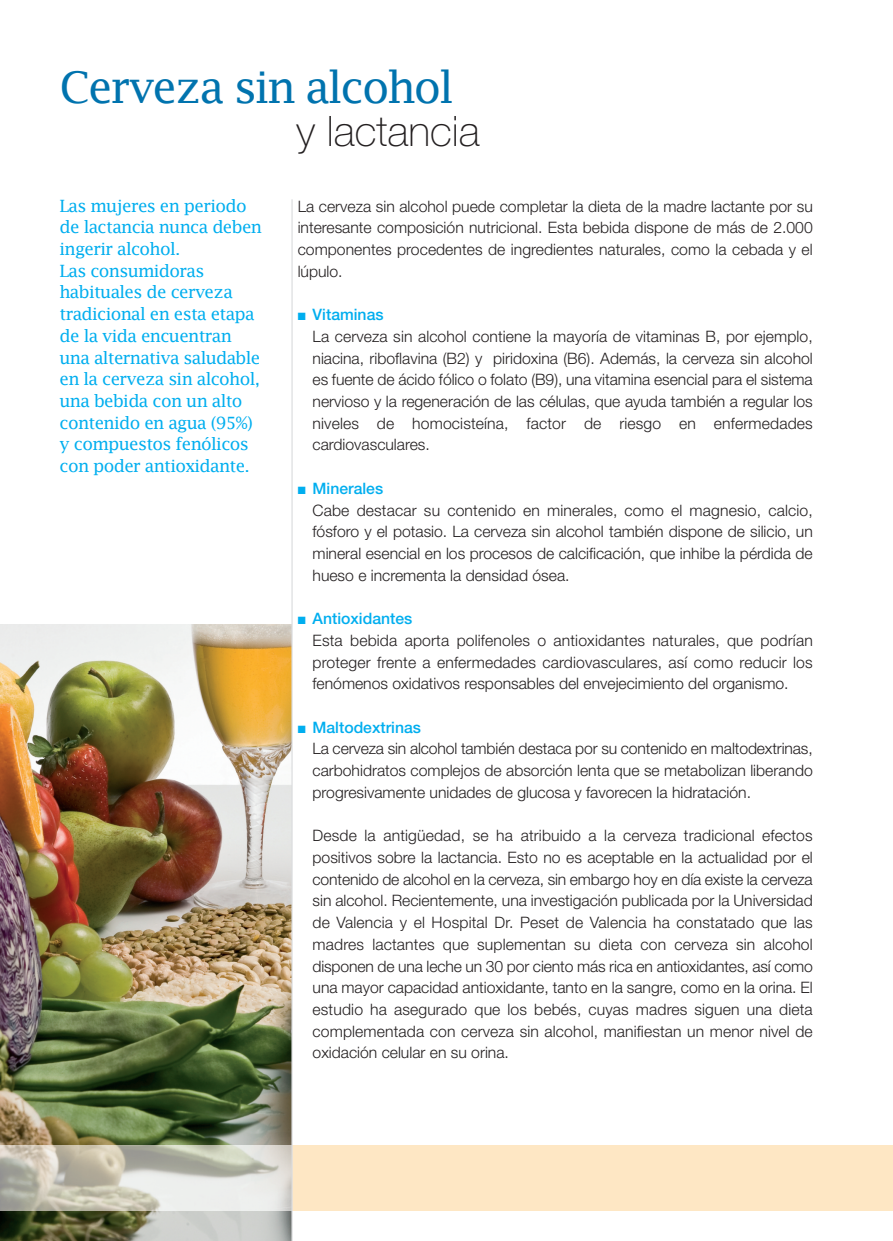
<style>
.page{position:relative;width:893px;height:1241px;background:#fff}
.page>*{position:absolute;margin:0;border:0;box-sizing:border-box;transform-origin:0 0}
.t1{font:43.75px "Lucida Fax";letter-spacing:-.05em;color:#0073ae}
.t2{font:100 42px "Helvetica Neue";color:#231f20}
.t3{font:16.97px/21.7px "Lucida Fax";letter-spacing:-.04em;color:#00aeef}
.t4{font:300 15.75px/21.7px "Helvetica Neue LT Std";color:#231f20}
.s1{color:#00aeef}
.s2{font-weight:500;color:#00aeef}
</style>
<div class="page">
<img style="left:0;top:624px;width:291px;height:616px">
<div style="left:292px;top:1145px;width:600px;height:65px;background:#fee7c4"></div>
<img style="left:0;top:1145px;width:291px;height:65px">
<hr style="left:291px;top:199px;width:2px;height:1041px;background:#dcdddf">
<h1 class="t1" style="left:60px;top:61px;width:396px">Cerveza sin alcohol</h1>
<h2 class="t2" style="left:296px;top:107px;width:185px">y lactancia</h2>
<p class="t3" style="left:60px;top:194px;width:204px">Las mujeres en periodo de lactancia nunca deben ingerir alcohol.<br>Las consumidoras habituales de cerveza tradicional en esta etapa de la vida encuentran una alternativa saludable en la cerveza sin alcohol, una bebida con un alto contenido en agua (95%) y compuestos fenólicos con poder antioxidante.</p>
<p class="t4" style="left:298px;top:195px;width:517px;text-align:justify">La cerveza sin alcohol puede completar la dieta de la madre lactante por su interesante composición nutricional. Esta bebida dispone de más de 2.000 componentes procedentes de ingredientes naturales, como la cebada y el lúpulo.</p>
<p class="t4" style="left:313px;top:303px;width:502px;text-indent:-15px"><span class="s1">■</span> <span class="s2">Vitaminas<br></span>La cerveza sin alcohol contiene la mayoría de vitaminas B, por ejemplo, niacina, riboflavina (B2) y piridoxina (B6). Además, la cerveza sin alcohol es fuente de ácido fólico o folato (B9), una vitamina esencial para el sistema nervioso y la regeneración de las células, que ayuda también a regular los niveles de homocisteína, factor de riesgo en enfermedades cardiovasculares.</p>
<p class="t4" style="left:313px;top:477px;width:502px;text-indent:-15px"><span class="s1">■</span> <span class="s2">Minerales<br></span>Cabe destacar su contenido en minerales, como el magnesio, calcio, fósforo y el potasio. La cerveza sin alcohol también dispone de silicio, un mineral esencial en los procesos de calcificación, que inhibe la pérdida de hueso e incrementa la densidad ósea.</p>
<p class="t4" style="left:313px;top:607px;width:502px;text-indent:-15px"><span class="s1">■</span> <span class="s2">Antioxidantes<br></span>Esta bebida aporta polifenoles o antioxidantes naturales, que podrían proteger frente a enfermedades cardiovasculares, así como reducir los fenómenos oxidativos responsables del envejecimiento del organismo.</p>
<p class="t4" style="left:313px;top:715px;width:502px;text-indent:-15px"><span class="s1">■</span> <span class="s2">Maltodextrinas<br></span>La cerveza sin alcohol también destaca por su contenido en maltodextrinas, carbohidratos complejos de absorción lenta que se metabolizan liberando progresivamente unidades de glucosa y favorecen la hidratación.</p>
<p class="t4" style="left:313px;top:824px;width:502px;text-align:justify">Desde la antigüedad, se ha atribuido a la cerveza tradicional efectos positivos sobre la lactancia. Esto no es aceptable en la actualidad por el contenido de alcohol en la cerveza, sin embargo hoy en día existe la cerveza sin alcohol. Recientemente, una investigación publicada por la Universidad de Valencia y el Hospital Dr. Peset de Valencia ha constatado que las madres lactantes que suplementan su dieta con cerveza sin alcohol disponen de una leche un 30 por ciento más rica en antioxidantes, así como una mayor capacidad antioxidante, tanto en la sangre, como en la orina. El estudio ha asegurado que los bebés, cuyas madres siguen una dieta complementada con cerveza sin alcohol, manifiestan un menor nivel de oxidación celular en su orina.</p>
</div>
